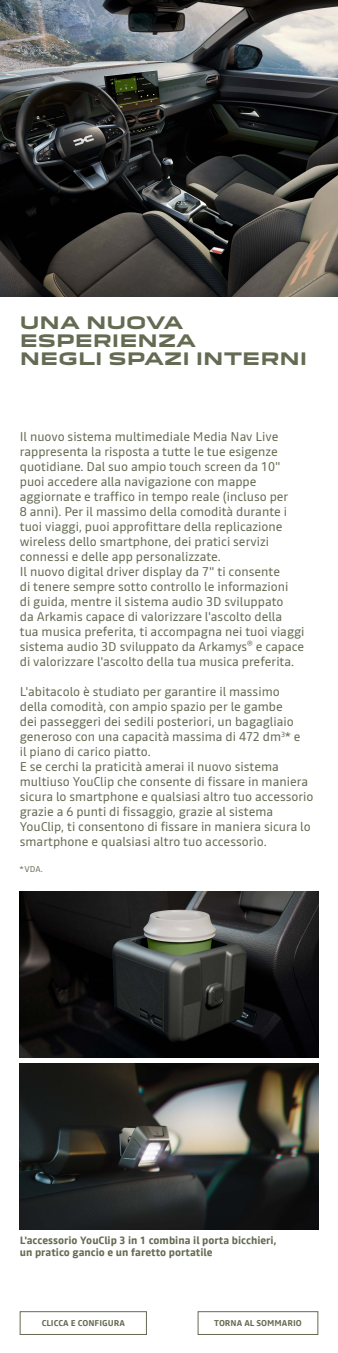
<style>
.page{position:relative;width:338px;height:1353px;background:#fff}
.page>*{position:absolute;margin:0;border:0;box-sizing:border-box;transform-origin:0 0}
.t1{font:700 16.8px/18.3px "Dacia Block Extended";color:#646b52}
.t2{font:12.6px/15px "Read";color:#646b52}
.t3{font:700 10.5px/12px "Read";color:#646b52}
.t4{font:700 8.4px "Read";color:#646b52}
.t5{font:8.4px "Read";color:#646b52}
</style>
<div class="page">
<img style="left:0;top:0;width:338px;height:296px">
<img style="left:20px;top:1064px;width:298px;height:166px">
<img style="left:20px;top:892px;width:298px;height:166px">
<div style="left:20px;top:1311px;width:127px;height:24px;border:1px solid #646b52"></div>
<div style="left:197px;top:1311px;width:121px;height:24px;border:1px solid #646b52"></div>
<h1 class="t1" style="left:20px;top:314px;width:289px">UNA NUOVA<br>ESPERIENZA<br>NEGLI SPAZI INTERNI</h1>
<p class="t2" style="left:20px;top:429px;width:286px">Il nuovo sistema multimediale Media Nav Live rappresenta la risposta a tutte le tue esigenze quotidiane. Dal suo ampio touch screen da 10" puoi accedere alla navigazione con mappe aggiornate e traffico in tempo reale (incluso per<br>8 anni). Per il massimo della comodità durante i tuoi viaggi, puoi approfittare della replicazione wireless dello smartphone, dei pratici servizi connessi e delle app personalizzate.<br>Il nuovo digital driver display da 7" ti consente<br>di tenere sempre sotto controllo le informazioni<br>di guida, mentre il sistema audio 3D sviluppato<br>da Arkamis capace di valorizzare l'ascolto della<br>tua musica preferita, ti accompagna nei tuoi viaggi sistema audio 3D sviluppato da Arkamys<sup>®</sup> e capace di valorizzare l'ascolto della tua musica preferita.</p>
<p class="t2" style="left:20px;top:684px;width:295px">L'abitacolo è studiato per garantire il massimo<br>della comodità, con ampio spazio per le gambe<br>dei passeggeri dei sedili posteriori, un bagagliaio generoso con una capacità massima di 472 dm<sup>3</sup>* e<br>il piano di carico piatto.<br>E se cerchi la praticità amerai il nuovo sistema multiuso YouClip che consente di fissare in maniera sicura lo smartphone e qualsiasi altro tuo accessorio grazie a 6 punti di fissaggio, grazie al sistema YouClip, ti consentono di fissare in maniera sicura lo smartphone e qualsiasi altro tuo accessorio.</p>
<p class="t5" style="left:20px;top:863px;width:24px">*VDA.</p>
<p class="t3" style="left:20px;top:1234px;width:258px">L'accessorio YouClip 3 in 1 combina il porta bicchieri, un pratico gancio e un faretto portatile</p>
<p class="t4" style="left:42px;top:1317px;width:85px">CLICCA E CONFIGURA</p>
<p class="t4" style="left:214px;top:1317px;width:89px">TORNA AL SOMMARIO</p>
</div>
